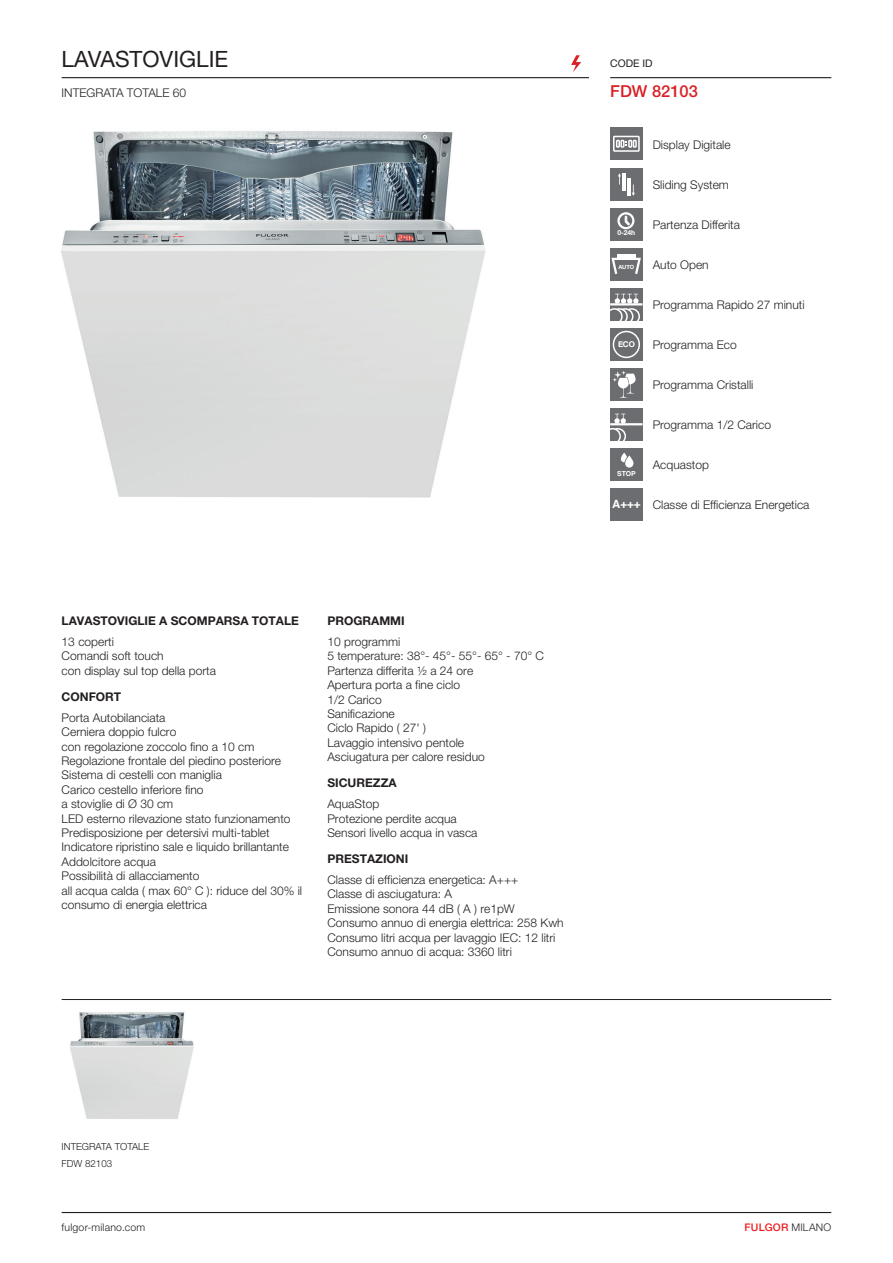
<style>
.page{position:relative;width:893px;height:1263px;background:#fff}
.page>*{position:absolute;margin:0;border:0;box-sizing:border-box;transform-origin:0 0}
.t1{font:22.5px "Helvetica Neue LT Std";color:#231f20}
.t2{font:500 16.5px "Helvetica Neue LT Std";color:#da2128}
.t3{font:300 12px/14.4px "Helvetica Neue LT Std";color:#231f20}
.t4{font:700 12px "Helvetica Neue LT Std";color:#231f20}
.t5{font:300 10.5px "Helvetica Neue LT Std";letter-spacing:.02em;color:#231f20}
.t6{font:500 10.5px "Helvetica Neue LT Std";letter-spacing:.02em;color:#ee1d23}
.t7{font:10.5px "Helvetica Neue LT Std";color:#231f20}
.t8{font:300 9.75px/17px "Helvetica Neue LT Std";color:#231f20}
.t9{font:700 7.95px "Helvetica Neue";color:#fff}
.t10{font:700 6.9px "Helvetica Neue";color:#fff}
.t11{font:700 6.9px "Helvetica";color:#fff}
.t12{font:700 5.7px "Helvetica Neue";color:#fff}
.s1{font-family:"Helvetica";font-weight:700;font-size:11.4px;color:#fff}
.s2{font-weight:300;color:#231f20}
</style>
<div class="page">
<hr style="left:62px;top:77px;width:527px;height:1px;background:#231f20">
<hr style="left:610px;top:77px;width:221px;height:1px;background:#231f20">
<hr style="left:62px;top:999px;width:769px;height:1px;background:#231f20">
<svg style="left:571px;top:55px;width:10px;height:17px"></svg>
<img style="left:61px;top:131px;width:424px;height:367px">
<div style="left:610px;top:128px;width:32px;height:32px;background:#6c6d70"></div>
<div style="left:613px;top:136px;width:27px;height:16px;border:2px solid #fff"></div>
<svg style="left:616px;top:140px;width:21px;height:8px"></svg>
<div style="left:610px;top:168px;width:32px;height:33px;background:#6c6d70"></div>
<hr style="left:622px;top:173px;width:4px;height:18px;background:#fff">
<hr style="left:627px;top:178px;width:3px;height:18px;background:#fff">
<svg style="left:618px;top:173px;width:3px;height:12px"></svg>
<svg style="left:632px;top:185px;width:3px;height:11px"></svg>
<div style="left:610px;top:208px;width:32px;height:33px;background:#6c6d70"></div>
<svg style="left:624px;top:215px;width:6px;height:11px"></svg>
<div style="left:617px;top:212px;width:17px;height:17px;border:2px solid #fff;border-radius:50%"></div>
<div style="left:610px;top:248px;width:32px;height:33px;background:#6c6d70"></div>
<svg style="left:611px;top:257px;width:30px;height:17px"></svg>
<div style="left:617px;top:254px;width:18px;height:5px;background:#fff"></div>
<div style="left:610px;top:288px;width:32px;height:33px;background:#6c6d70"></div>
<hr style="left:610px;top:303px;width:32px;height:2px;background:#fff">
<svg style="left:610px;top:294px;width:30px;height:27px"></svg>
<div style="left:610px;top:328px;width:32px;height:33px;background:#6c6d70"></div>
<div style="left:613px;top:331px;width:27px;height:27px;border:2px solid #fff;border-radius:50%"></div>
<div style="left:610px;top:368px;width:32px;height:33px;background:#6c6d70"></div>
<svg style="left:613px;top:371px;width:23px;height:27px"></svg>
<div style="left:610px;top:408px;width:32px;height:33px;background:#6c6d70"></div>
<hr style="left:610px;top:423px;width:32px;height:2px;background:#fff">
<svg style="left:610px;top:414px;width:16px;height:27px"></svg>
<div style="left:610px;top:448px;width:32px;height:32px;background:#6c6d70"></div>
<svg style="left:620px;top:453px;width:13px;height:15px"></svg>
<div style="left:610px;top:488px;width:32px;height:32px;background:#6c6d70"></div>
<img style="left:70px;top:1012px;width:124px;height:107px">
<hr style="left:62px;top:1212px;width:769px;height:1px;background:#231f20">
<h1 class="t1" style="left:62px;top:46px;width:168px">LAVASTOVIGLIE</h1>
<p class="t3" style="left:62px;top:85px;width:126px">INTEGRATA TOTALE 60</p>
<p class="t4" style="left:62px;top:613px;width:239px">LAVASTOVIGLIE A SCOMPARSA TOTALE</p>
<p class="t3" style="left:62px;top:634px;width:156px">13 coperti<br>Comandi soft touch<br>con display sul top della porta</p>
<p class="t4" style="left:62px;top:689px;width:61px">CONFORT</p>
<p class="t3" style="left:62px;top:710px;width:242px">Porta Autobilanciata<br>Cerniera doppio fulcro<br>con regolazione zoccolo fino a 10 cm Regolazione frontale del piedino posteriore Sistema di cestelli con maniglia<br>Carico cestello inferiore fino<br>a stoviglie di Ø 30 cm<br>LED esterno rilevazione stato funzionamento Predisposizione per detersivi multi-tablet Indicatore ripristino sale e liquido brillantante Addolcitore acqua<br>Possibilità di allacciamento<br>all acqua calda ( max 60° C ): riduce del 30% il consumo di energia elettrica</p>
<p class="t4" style="left:327px;top:613px;width:79px">PROGRAMMI</p>
<p class="t3" style="left:327px;top:634px;width:218px">10 programmi<br>5 temperature: 38°- 45°- 55°- 65° - 70° C<br>Partenza differita ½ a 24 ore<br>Apertura porta a fine ciclo<br>1/2 Carico<br>Sanificazione<br>Ciclo Rapido ( 27' )<br>Lavaggio intensivo pentole<br>Asciugatura per calore residuo</p>
<p class="t4" style="left:327px;top:776px;width:71px">SICUREZZA</p>
<p class="t3" style="left:327px;top:796px;width:152px">AquaStop<br>Protezione perdite acqua<br>Sensori livello acqua in vasca</p>
<p class="t4" style="left:327px;top:851px;width:82px">PRESTAZIONI</p>
<p class="t3" style="left:327px;top:872px;width:238px">Classe di efficienza energetica: A+++<br>Classe di asciugatura: A<br>Emissione sonora 44 dB ( A ) re1pW Consumo annuo di energia elettrica: 258 Kwh Consumo litri acqua per lavaggio IEC: 12 litri Consumo annuo di acqua: 3360 litri</p>
<p class="t7" style="left:610px;top:57px;width:44px">CODE ID</p>
<h2 class="t2" style="left:610px;top:81px;width:89px">FDW 82103</h2>
<p class="t10" style="left:617px;top:227px;width:19px">0-24h</p>
<p class="t3" style="left:653px;top:137px;width:79px">Display Digitale</p>
<p class="t3" style="left:653px;top:177px;width:78px">Sliding System</p>
<p class="t3" style="left:653px;top:217px;width:89px">Partenza Differita</p>
<p class="t12" style="left:618px;top:262px;width:17px">AUTO</p>
<p class="t3" style="left:653px;top:257px;width:58px">Auto Open</p>
<p class="t3" style="left:653px;top:297px;width:153px">Programma Rapido 27 minuti</p>
<p class="t9" style="left:618px;top:338px;width:18px">ECO</p>
<p class="t3" style="left:653px;top:337px;width:86px">Programma Eco</p>
<p class="t3" style="left:653px;top:377px;width:102px">Programma Cristalli</p>
<p class="t3" style="left:653px;top:417px;width:120px">Programma 1/2 Carico</p>
<p class="t11" style="left:617px;top:468px;width:20px">STOP</p>
<p class="t3" style="left:653px;top:457px;width:58px">Acquastop</p>
<p class="t3" style="left:612px;top:497px;width:199px"><span class="s1">A+++</span> Classe di Efficienza Energetica</p>
<p class="t8" style="left:62px;top:1138px;width:89px">INTEGRATA TOTALE<br>FDW 82103</p>
<p class="t5" style="left:62px;top:1220px;width:85px">fulgor-milano.com</p>
<p class="t6" style="left:745px;top:1220px;width:88px">FULGOR <span class="s2">MILANO</span></p>
</div>
